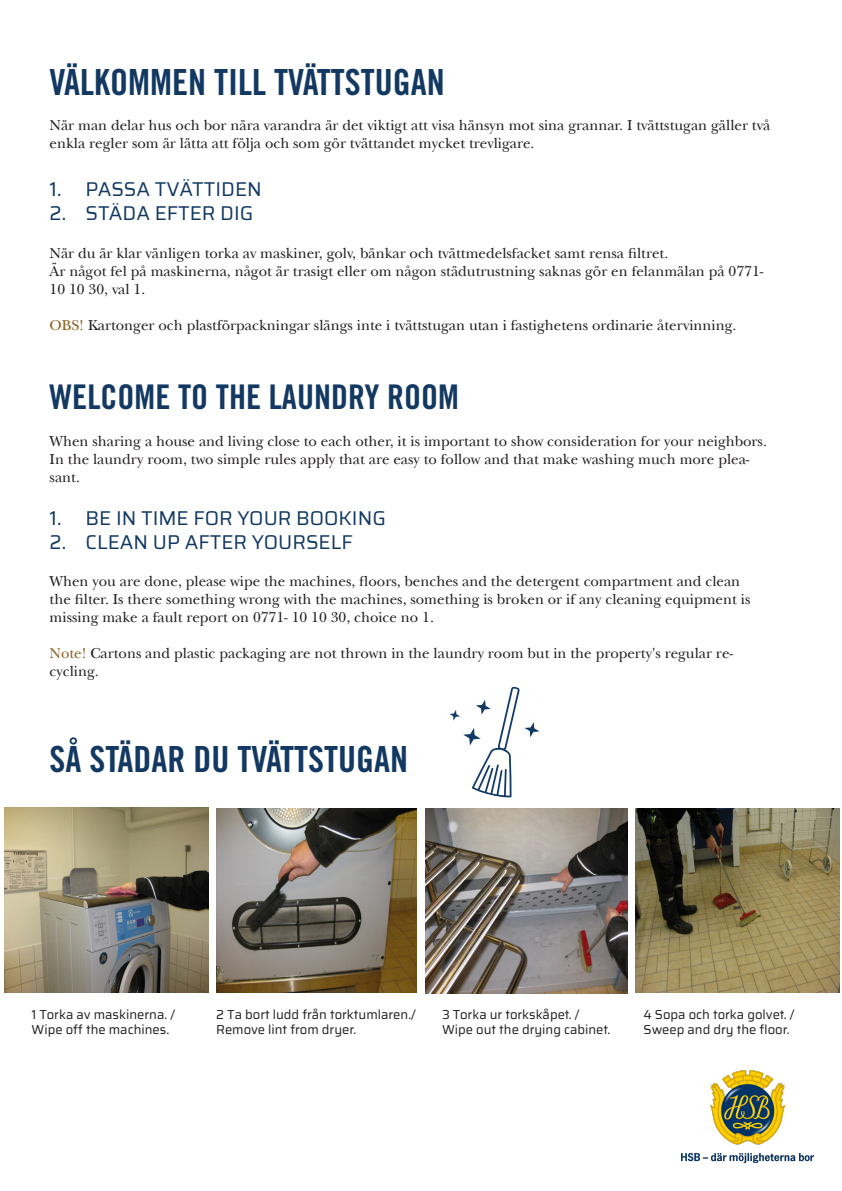
<style>
.page{position:relative;width:842px;height:1191px;background:#fff}
.page>*{position:absolute;margin:0;border:0;box-sizing:border-box;transform-origin:0 0}
.t1{font:36px "Trade Gothic LT Pro Bd Cn 20";color:#133962}
.t2{font:34px "Trade Gothic LT Pro Bd Cn 20";color:#133962}
.t3{font:20px "Saira";color:#133962}
.t4{font:15px/18px "New Baskerville";color:#231f20}
.t5{font:13px/15.6px "Saira";color:#231f20}
.s1{color:#8b6020}
</style>
<div class="page">
<img style="left:682px;top:1070px;width:132px;height:92px">
<svg style="left:449px;top:686px;width:90px;height:111px"></svg>
<img style="left:4px;top:807px;width:204px;height:185px">
<img style="left:216px;top:808px;width:201px;height:184px">
<img style="left:426px;top:809px;width:201px;height:184px">
<img style="left:635px;top:808px;width:204px;height:185px">
<p class="t1" style="left:50px;top:61px;width:397px">VÄLKOMMEN TILL TVÄTTSTUGAN</p>
<p class="t4" style="left:50px;top:116px;width:722px">När man delar hus och bor nära varandra är det viktigt att visa hänsyn mot sina grannar. I tvättstugan gäller två enkla regler som är lätta att följa och som gör tvättandet mycket trevligare.</p>
<p class="t3" style="left:50px;top:174px;width:214px">1. PASSA TVÄTTIDEN</p>
<p class="t3" style="left:50px;top:198px;width:205px">2. STÄDA EFTER DIG</p>
<p class="t4" style="left:50px;top:244px;width:620px">När du är klar vänligen torka av maskiner, golv, bänkar och tvättmedelsfacket samt rensa filtret.</p>
<p class="t4" style="left:50px;top:262px;width:715px">Är något fel på maskinerna, något är trasigt eller om någon städutrustning saknas gör en felanmälan på 0771-<br>10 10 30, val 1.</p>
<p class="t4" style="left:50px;top:316px;width:688px"><span class="s1">OBS!</span> Kartonger och plastförpackningar slängs inte i tvättstugan utan i fastighetens ordinarie återvinning.</p>
<p class="t2" style="left:50px;top:376px;width:411px">WELCOME TO THE LAUNDRY ROOM</p>
<p class="t4" style="left:50px;top:432px;width:719px">When sharing a house and living close to each other, it is important to show consideration for your neighbors.<br>In the laundry room, two simple rules apply that are easy to follow and that make washing much more plea&shy;sant.</p>
<p class="t3" style="left:50px;top:503px;width:338px">1. BE IN TIME FOR YOUR BOOKING</p>
<p class="t3" style="left:50px;top:527px;width:305px">2. CLEAN UP AFTER YOURSELF</p>
<p class="t4" style="left:50px;top:572px;width:702px">When you are done, please wipe the machines, floors, benches and the detergent compartment and clean the filter. Is there something wrong with the machines, something is broken or if any cleaning equipment is missing make a fault report on 0771- 10 10 30, choice no 1.</p>
<p class="t4" style="left:50px;top:644px;width:685px"><span class="s1">Note!</span> Cartons and plastic packaging are not thrown in the laundry room but in the property's regular re&shy;cycling.</p>
<p class="t1" style="left:50px;top:737px;width:360px">SÅ STÄDAR DU TVÄTTSTUGAN</p>
<p class="t5" style="left:32px;top:1006px;width:145px">1 Torka av maskinerna. /<br>Wipe off the machines.</p>
<p class="t5" style="left:216px;top:1006px;width:201px">2 Ta bort ludd från torktumlaren./<br>Remove lint from dryer.</p>
<p class="t5" style="left:442px;top:1006px;width:139px">3 Torka ur torkskåpet. /</p>
<p class="t5" style="left:442px;top:1021px;width:170px">Wipe out the drying cabinet.</p>
<p class="t5" style="left:643px;top:1006px;width:152px">4 Sopa och torka golvet. /<br>Sweep and dry the floor.</p>
</div>
